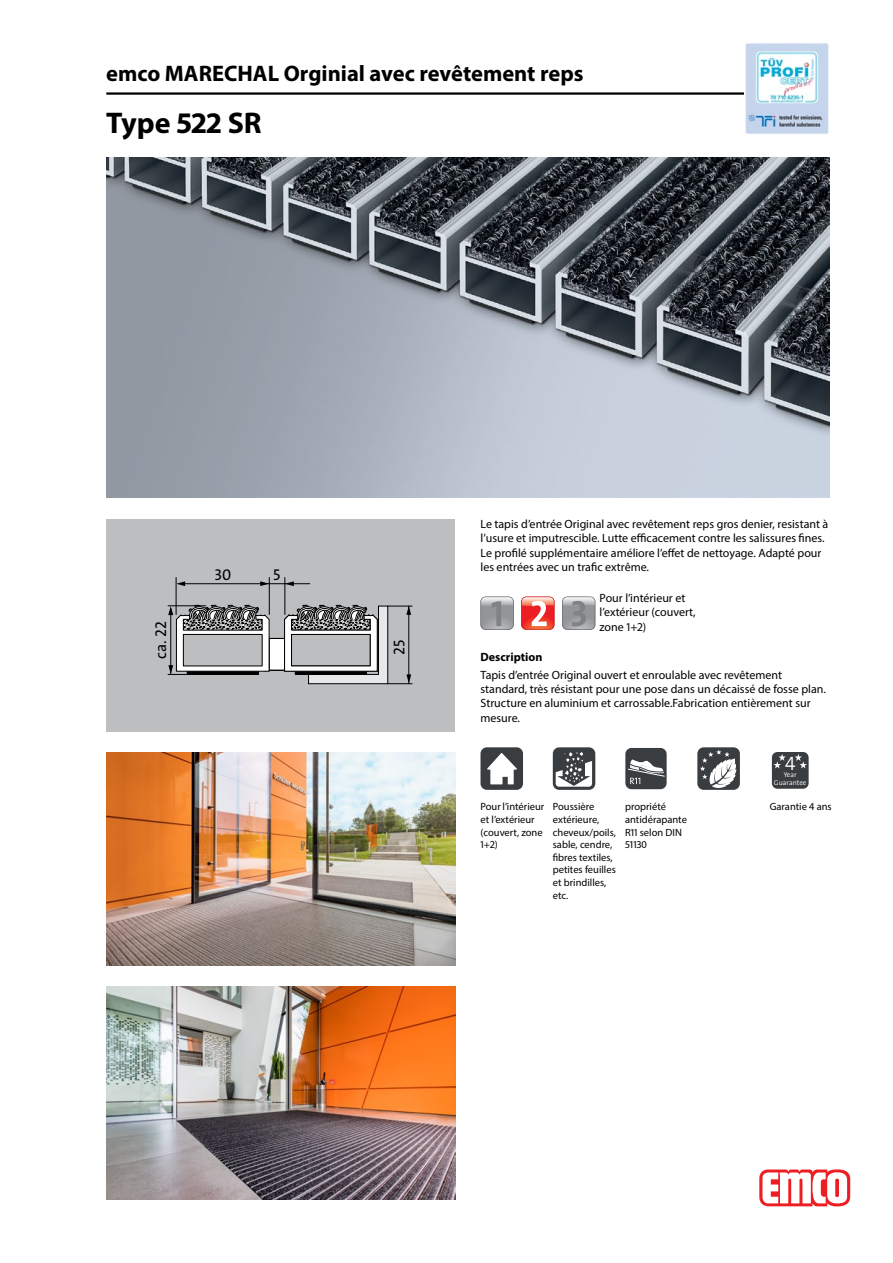
<style>
.page{position:relative;width:893px;height:1263px;background:#fff}
.page>*{position:absolute;margin:0;border:0;box-sizing:border-box;transform-origin:0 0}
.typ_bau{font:700 30px "Myriad Pro";color:#000}
.titel1_em_bau{font:700 22.5px "Myriad Pro";color:#000}
.BILDR{font:300 19.5px "The Sans Os F";color:#fff}
.BILDR-2{font:15.6px "The Sans Os F";color:#000}
.fliesstext_bau{font:12px/14.4px "Myriad Pro";color:#000}
.Stoerer{font:12px/14.4px "Myriad Pro";color:#000}
.fliesstext_bold_bau{font:700 12px "Myriad Pro";color:#000}
.mouseovertext_bau{font:10.5px/12.6px "Myriad Pro";color:#000}
.BILDR-3{font:300 7.05px/7.8px "The Sans Os F";color:#fff;text-align:center}
</style>
<div class="page">
<img style="left:106px;top:157px;width:723px;height:340px">
<hr style="left:106px;top:92px;width:723px;height:3px;background:#000">
<svg style="left:759px;top:1169px;width:91px;height:37px"></svg>
<img style="left:744px;top:43px;width:85px;height:92px">
<div style="left:106px;top:519px;width:349px;height:212px;background:#bcbec0"></div>
<hr style="left:185px;top:583px;width:84px;height:1px;background:#000">
<svg style="left:260px;top:581px;width:9px;height:5px"></svg>
<svg style="left:177px;top:581px;width:8px;height:5px"></svg>
<svg style="left:285px;top:581px;width:9px;height:5px"></svg>
<hr style="left:176px;top:577px;width:1px;height:37px;background:#000">
<hr style="left:284px;top:577px;width:1px;height:37px;background:#000">
<hr style="left:269px;top:577px;width:1px;height:37px;background:#000">
<hr style="left:269px;top:583px;width:41px;height:1px;background:#000">
<svg style="left:168px;top:604px;width:244px;height:81px"></svg>
<img style="left:106px;top:753px;width:349px;height:212px">
<img style="left:106px;top:986px;width:349px;height:213px">
<svg style="left:521px;top:597px;width:33px;height:33px"></svg>
<svg style="left:562px;top:597px;width:33px;height:33px"></svg>
<svg style="left:480px;top:597px;width:34px;height:33px"></svg>
<div style="left:480px;top:747px;width:43px;height:43px;background:#3a3d40;border-radius:6px"></div>
<svg style="left:487px;top:753px;width:30px;height:31px"></svg>
<div style="left:553px;top:747px;width:42px;height:43px;background:#3a3d40;border-radius:6px"></div>
<svg style="left:556px;top:752px;width:36px;height:35px"></svg>
<div style="left:625px;top:748px;width:42px;height:41px;background:#3a3d40;border-radius:6px"></div>
<svg style="left:628px;top:759px;width:37px;height:25px"></svg>
<div style="left:697px;top:747px;width:43px;height:43px;background:#3a3d40;border-radius:6px"></div>
<svg style="left:700px;top:750px;width:36px;height:38px"></svg>
<div style="left:772px;top:752px;width:37px;height:37px;background:#3a3d40;border-radius:5px"></div>
<svg style="left:773px;top:754px;width:13px;height:14px"></svg>
<svg style="left:795px;top:754px;width:12px;height:14px"></svg>
<p class="titel1_em_bau" style="left:106px;top:59px;width:479px">emco MARECHAL Orginial avec revêtement reps</p>
<p class="typ_bau" style="left:106px;top:103px;width:157px">Type 522 SR</p>
<p class="BILDR-2" style="left:151px;top:659px;width:39px;rotate:-90deg">ca. 22</p>
<p class="BILDR-2" style="left:215px;top:564px;width:18px">30</p>
<p class="BILDR-2" style="left:273px;top:564px;width:9px">5</p>
<p class="BILDR-2" style="left:389px;top:655px;width:17px;rotate:-90deg">25</p>
<p class="Stoerer" style="left:480px;top:516px;width:349px">Le tapis d’entrée Original avec revêtement reps gros denier, resistant à l’usure et imputrescible. Lutte efficacement contre les salissures fines.<br>Le profilé supplémentaire améliore l’effet de nettoyage. Adapté pour les entrées avec un trafic extrême.</p>
<p class="fliesstext_bau" style="left:600px;top:590px;width:98px">Pour l’intérieur et l’extérieur (couvert, zone 1+2)</p>
<p class="fliesstext_bold_bau" style="left:480px;top:649px;width:63px">Description</p>
<p class="fliesstext_bau" style="left:480px;top:667px;width:347px">Tapis d’entrée Original ouvert et enroulable avec revêtement standard, très résistant pour une pose dans un décaissé de fosse plan.<br>Structure en aluminium et carrossable.Fabrication entièrement sur mesure.</p>
<p class="mouseovertext_bau" style="left:480px;top:800px;width:65px">Pour l’intérieur et l’extérieur (couvert, zone<br>1+2)</p>
<p class="mouseovertext_bau" style="left:553px;top:800px;width:65px">Poussière extérieure, cheveux/poils, sable, cendre, fibres textiles, petites feuilles et brindilles, etc.</p>
<p class="mouseovertext_bau" style="left:625px;top:800px;width:63px">propriété antidérapante<br>R11 selon DIN<br>51130</p>
<p class="BILDR" style="left:785px;top:750px;width:12px">4</p>
<p class="BILDR-3" style="left:774px;top:771px;width:34px">Year<br>Guarantee</p>
<p class="mouseovertext_bau" style="left:770px;top:800px;width:64px">Garantie 4 ans</p>
</div>
